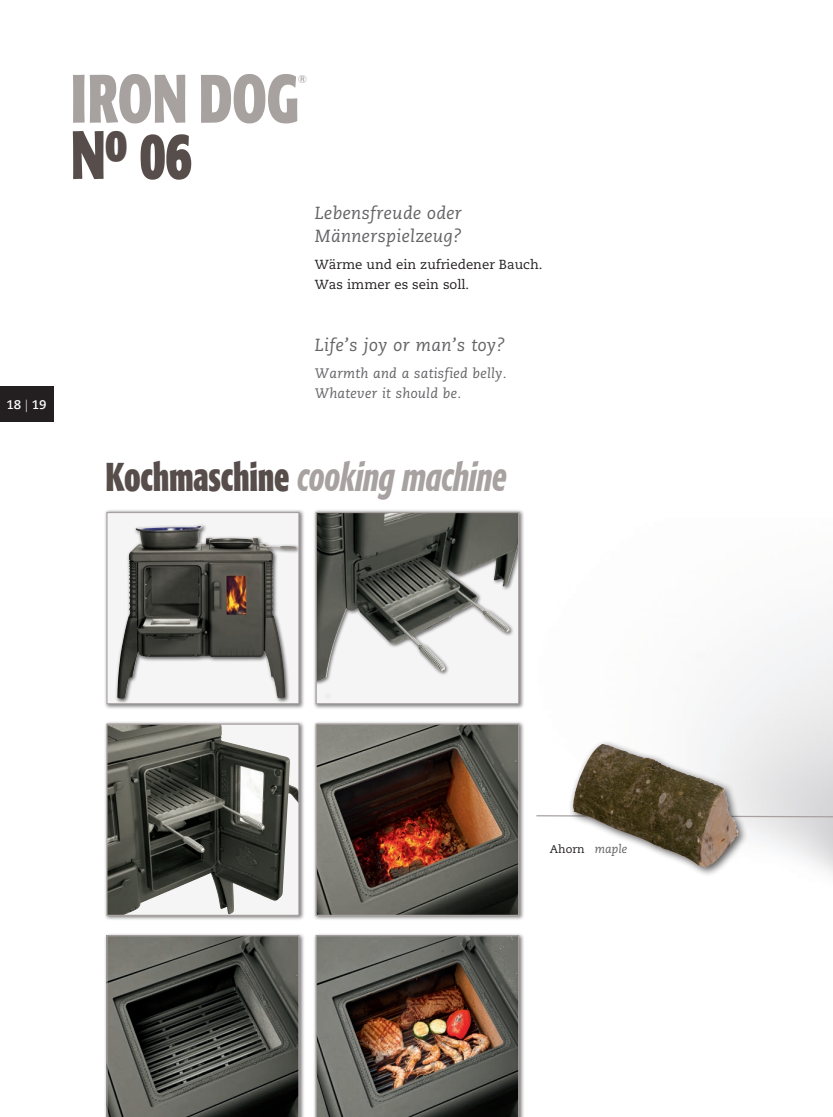
<style>
.page{position:relative;width:833px;height:1117px;background:#fff}
.page>*{position:absolute;margin:0;border:0;box-sizing:border-box;transform-origin:0 0}
.t1{font:700 condensed 67.5px "Formata";letter-spacing:-.01em;color:#a7a1a0;scale:.8 1}
.t2{font:700 condensed 67.5px "Formata";color:#574e4c;scale:.8 1}
.t3{font:italic 500 condensed 40px "Formata";letter-spacing:-.01em;color:#a7a1a0;scale:.8 1}
.t4{font:italic 17.5px/22.5px "Caecilia LT Pro 56";letter-spacing:.02em;color:#636366}
.t5{font:italic 13.75px/20px "Caecilia LT Pro 56";letter-spacing:.02em;color:#636366}
.t6{font:13.12px/20px "Caecilia LT Pro 55 Roman";color:#231f20}
.t7{font:700 12.5px "Caecilia LT Pro 75";color:#fff}
.t8{font:11.25px "Caecilia LT Pro 55 Roman";color:#231f20}
.t9{font:condensed 11.25px "Formata";color:#a7a1a0}
.s1{font-family:"Caecilia LT Pro 45";font-weight:300}
.s2{font-weight:700;font-style:normal;color:#574e4c}
.s3{font-family:"Caecilia LT Pro 56";font-style:italic;font-size:11.88px;color:#636366}
</style>
<div class="page">
<svg style="left:536px;top:814px;width:297px;height:4px"></svg>
<div style="left:568px;top:739px;width:180px;height:138px;background:#231f20;opacity:.75"></div>
<img style="left:575px;top:744px;width:26px;height:47px">
<div style="left:0;top:386px;width:53px;height:36px;background:#231f20"></div>
<div style="left:313px;top:509px;width:211px;height:200px;background:#231f20;opacity:.6"></div>
<div style="left:316px;top:512px;width:203px;height:191px;background:#231f20;opacity:.75"></div>
<img style="left:317px;top:513px;width:16px;height:167px">
<div style="left:315px;top:511px;width:204px;height:193px;border:1px solid #a7a1a0"></div>
<div style="left:313px;top:720px;width:211px;height:201px;background:#231f20;opacity:.6"></div>
<img style="left:317px;top:725px;width:200px;height:188px">
<div style="left:315px;top:723px;width:204px;height:192px;border:1px solid #a7a1a0"></div>
<div style="left:313px;top:932px;width:211px;height:184px;background:#231f20;opacity:.6"></div>
<img style="left:315px;top:934px;width:204px;height:182px">
<div style="left:104px;top:509px;width:200px;height:200px;background:#231f20;opacity:.6"></div>
<div style="left:107px;top:512px;width:192px;height:191px;background:#f5f5f5"></div>
<div style="left:115px;top:522px;width:184px;height:181px;background:#231f20;opacity:.75"></div>
<img style="left:117px;top:525px;width:107px;height:173px">
<div style="left:106px;top:511px;width:193px;height:193px;border:1px solid #a7a1a0"></div>
<div style="left:104px;top:932px;width:200px;height:184px;background:#231f20;opacity:.6"></div>
<svg style="left:106px;top:934px;width:193px;height:182px;background:#4e504a"></svg>
<div style="left:104px;top:720px;width:200px;height:201px;background:#231f20;opacity:.6"></div>
<svg style="left:144px;top:725px;width:153px;height:188px"></svg>
<img style="left:108px;top:725px;width:36px;height:188px">
<div style="left:106px;top:723px;width:193px;height:192px;border:1px solid #a7a1a0"></div>
<p class="t7" style="left:6px;top:396px;width:42px">18 <span class="s1">|</span> 19</p>
<h1 class="t1" style="left:71px;top:57px;width:287px">IRON DOG</h1>
<p class="t9" style="left:298px;top:72px;width:11px">®</p>
<h1 class="t2" style="left:71px;top:113px;width:153px">N<sup>o</sup> 06</h1>
<p class="t4" style="left:315px;top:202px;width:149px">Lebensfreude oder<br>Männerspielzeug?</p>
<p class="t6" style="left:315px;top:254px;width:229px">Wärme und ein zufriedener Bauch.<br>Was immer es sein soll.</p>
<p class="t4" style="left:315px;top:334px;width:192px">Life’s joy or man’s toy?</p>
<p class="t5" style="left:315px;top:363px;width:193px">Warmth and a satisfied belly.<br>Whatever it should be.</p>
<h2 class="t3" style="left:106px;top:452px;width:502px"><span class="s2">Kochmaschine</span> cooking machine</h2>
<p class="t8" style="left:550px;top:841px;width:79px">Ahorn <span class="s3">maple</span></p>
</div>
